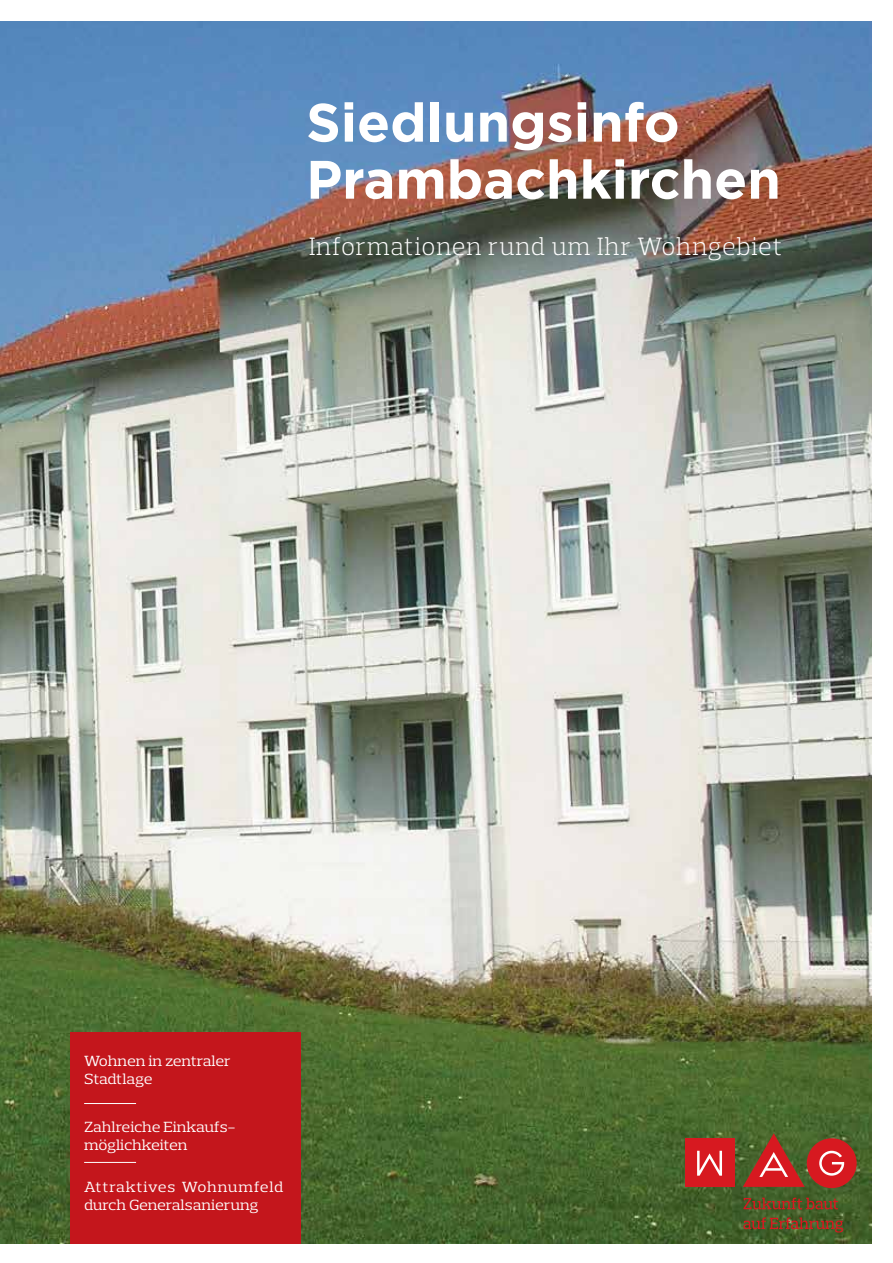
<style>
.page{position:relative;width:893px;height:1263px;background:#fff}
.page>*{position:absolute;margin:0;border:0;box-sizing:border-box;transform-origin:0 0}
.t1{font:700 54px/57px "Gotham";color:#fff}
.t2{font:300 25.5px "Prelo Slab";letter-spacing:.03em;color:#fff}
.t3{font:15px/18px "Prelo Slab";color:#fff;scale:1.1 1}
</style>
<div class="page">
<img style="left:0;top:21px;width:872px;height:1223px">
<div style="left:70px;top:1032px;width:230px;height:212px;background:#c4161c"></div>
<div style="left:685px;top:1138px;width:49px;height:49px;background:#d71920"></div>
<svg style="left:697px;top:1151px;width:25px;height:25px"></svg>
<svg style="left:743px;top:1133px;width:62px;height:54px;background:#904b31"></svg>
<div style="left:807px;top:1138px;width:50px;height:50px;background:#d71920;border-radius:50%"></div>
<svg style="left:819px;top:1151px;width:25px;height:25px"></svg>
<svg style="left:743px;top:1198px;width:95px;height:11px"></svg>
<svg style="left:743px;top:1217px;width:100px;height:15px"></svg>
<hr style="left:84px;top:1103px;width:52px;height:1px;background:#fff">
<hr style="left:84px;top:1162px;width:52px;height:1px;background:#fff">
<h1 class="t1" style="left:306px;top:93px;width:476px">Siedlungsinfo<br>Prambachkirchen</h1>
<h2 class="t2" style="left:309px;top:231px;width:475px">Informationen rund um Ihr Wohngebiet</h2>
<p class="t3" style="left:84px;top:1052px;width:135px">Wohnen in zentraler<br>Stadtlage</p>
<p class="t3" style="left:84px;top:1118px;width:139px">Zahlreiche Einkaufs&shy;möglichkeiten</p>
<p class="t3" style="left:84px;top:1178px;width:183px">Attraktives Wohnumfeld durch Generalsanierung</p>
</div>
